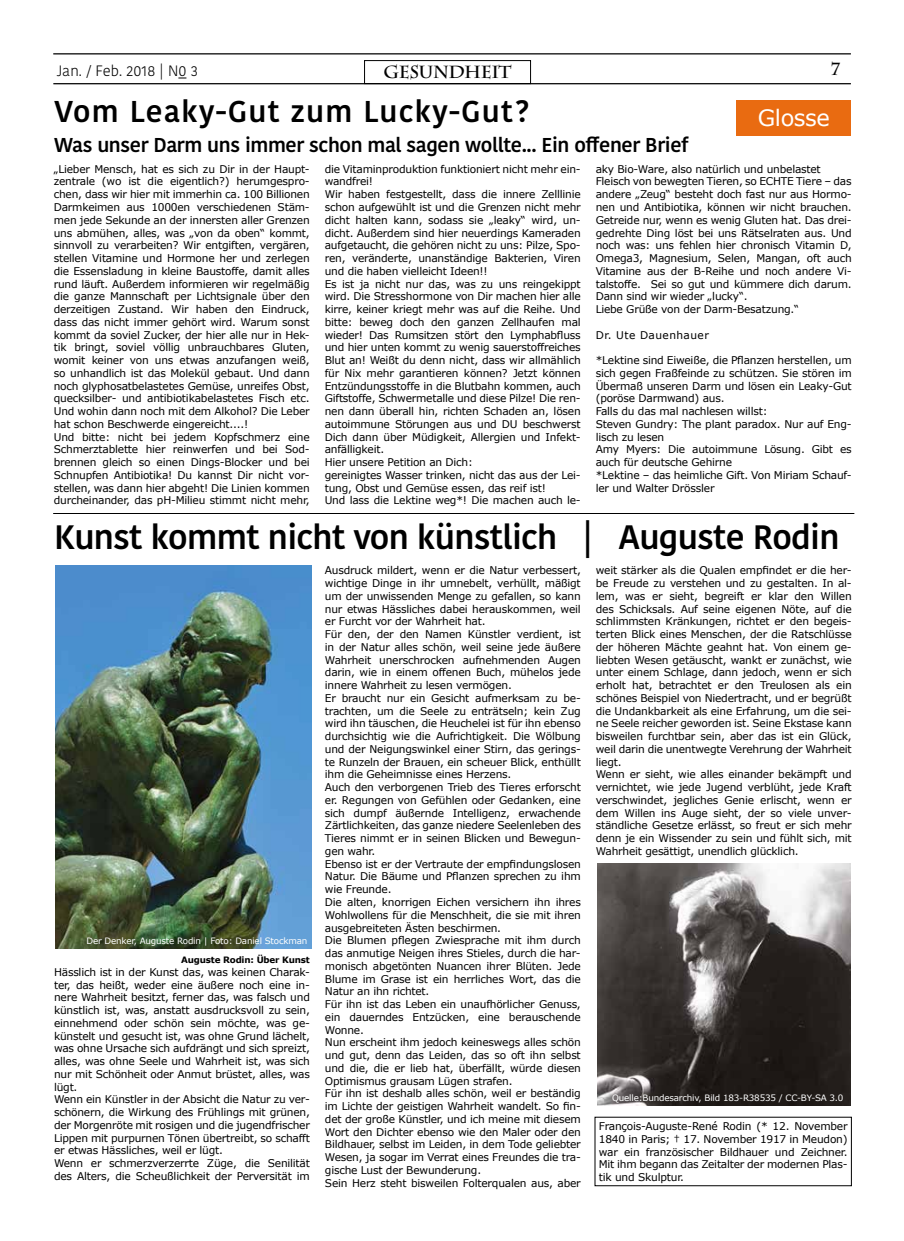
<style>
.page{position:relative;width:904px;height:1241px;background:#fff}
.page>*{position:absolute;margin:0;border:0;box-sizing:border-box;transform-origin:0 0}
.t1{font:600 33.75px "Kohinoor Devanagari";letter-spacing:-.02em;color:#000}
.t2{font:600 30px "Kohinoor Devanagari";letter-spacing:.04em;color:#000}
.t3{font:22.5px "Verdana";letter-spacing:-.02em;color:#fff}
.t4{font:600 20px "Kohinoor Devanagari";letter-spacing:-.02em;color:#000}
.t5{font:700 17.5px "Charlemagne Std";letter-spacing:-.03em;color:#000}
.t6{font:300 15px "Kohinoor Bangla";color:#000}
.t7{font:10.62px/12.8px "Verdana";letter-spacing:-.02em;color:#000}
.t8{font:10.62px "Verdana";letter-spacing:.04em;color:#000}
.t9{font:8.75px "Verdana";letter-spacing:-.02em;color:#fff}
.t10{font:700 8.75px "Verdana";letter-spacing:-.02em;color:#000}
</style>
<div class="page">
<div style="left:364px;top:60px;width:167px;height:24px;border:1px solid #000"></div>
<hr style="left:53px;top:53px;width:797px;height:1px;background:#000">
<hr style="left:53px;top:83px;width:797px;height:1px;background:#000">
<div style="left:736px;top:100px;width:115px;height:35px;background:#e96b11"></div>
<img style="left:56px;top:565px;width:255px;height:383px">
<img style="left:597px;top:863px;width:253px;height:242px">
<hr style="left:53px;top:513px;width:801px;height:1px;background:#000">
<h3 class="t6" style="left:57px;top:60px;width:143px">Jan. / Feb. 2018 | N0 3</h3>
<h3 class="t5" style="left:383px;top:62px;width:130px">GESUNDHEIT</h3>
<h3 class="t5" style="left:830px;top:59px;width:11px">7</h3>
<h2 class="t2" style="left:54px;top:94px;width:477px">Vom Leaky-Gut zum Lucky-Gut?</h2>
<h3 class="t3" style="left:758px;top:104px;width:73px">Glosse</h3>
<h3 class="t4" style="left:54px;top:133px;width:636px">Was unser Darm uns immer schon mal sagen wollte... Ein offener Brief</h3>
<p class="t7" style="left:54px;top:163px;width:257px">„Lieber Mensch, hat es sich zu Dir in der Haupt&shy;zentrale (wo ist die eigentlich?) herumgespro&shy;chen, dass wir hier mit immerhin ca. 100 Billionen Darmkeimen aus 1000en verschiedenen Stäm&shy;men jede Sekunde an der innersten aller Grenzen uns abmühen, alles, was „von da oben“ kommt, sinnvoll zu verarbeiten? Wir entgiften, vergären, stellen Vitamine und Hormone her und zerlegen die Essensladung in kleine Baustoffe, damit alles rund läuft. Außerdem informieren wir regelmäßig die ganze Mannschaft per Lichtsignale über den derzeitigen Zustand. Wir haben den Eindruck, dass das nicht immer gehört wird. Warum sonst kommt da soviel Zucker, der hier alle nur in Hek&shy;tik bringt, soviel völlig unbrauchbares Gluten, womit keiner von uns etwas anzufangen weiß, so unhandlich ist das Molekül gebaut. Und dann noch glyphosatbelastetes Gemüse, unreifes Obst, quecksilber- und antibiotikabelastetes Fisch etc.<br>Und wohin dann noch mit dem Alkohol? Die Leber hat schon Beschwerde eingereicht....!<br>Und bitte: nicht bei jedem Kopfschmerz eine Schmerztablette hier reinwerfen und bei Sod&shy;brennen gleich so einen Dings-Blocker und bei Schnupfen Antibiotika! Du kannst Dir nicht vor&shy;stellen, was dann hier abgeht! Die Linien kommen durcheinander, das pH-Milieu stimmt nicht mehr,</p>
<p class="t7" style="left:325px;top:163px;width:257px">die Vitaminproduktion funktioniert nicht mehr ein&shy;wandfrei!<br>Wir haben festgestellt, dass die innere Zelllinie schon aufgewühlt ist und die Grenzen nicht mehr dicht halten kann, sodass sie „leaky“ wird, un&shy;dicht. Außerdem sind hier neuerdings Kameraden aufgetaucht, die gehören nicht zu uns: Pilze, Spo&shy;ren, veränderte, unanständige Bakterien, Viren und die haben vielleicht Ideen!!<br>Es ist ja nicht nur das, was zu uns reingekippt wird. Die Stresshormone von Dir machen hier alle kirre, keiner kriegt mehr was auf die Reihe. Und bitte: beweg doch den ganzen Zellhaufen mal wieder! Das Rumsitzen stört den Lymphabfluss und hier unten kommt zu wenig sauerstoffreiches Blut an! Weißt du denn nicht, dass wir allmählich für Nix mehr garantieren können? Jetzt können Entzündungsstoffe in die Blutbahn kommen, auch Giftstoffe, Schwermetalle und diese Pilze! Die ren&shy;nen dann überall hin, richten Schaden an, lösen autoimmune Störungen aus und DU beschwerst Dich dann über Müdigkeit, Allergien und Infekt&shy;anfälligkeit.<br>Hier unsere Petition an Dich:<br>gereinigtes Wasser trinken, nicht das aus der Lei&shy;tung, Obst und Gemüse essen, das reif ist!<br>Und lass die Lektine weg*! Die machen auch le-</p>
<p class="t7" style="left:595px;top:163px;width:257px">aky Bio-Ware, also natürlich und unbelastet Fleisch von bewegten Tieren, so ECHTE Tiere – das andere „Zeug“ besteht doch fast nur aus Hormo&shy;nen und Antibiotika, können wir nicht brauchen.<br>Getreide nur, wenn es wenig Gluten hat. Das drei&shy;gedrehte Ding löst bei uns Rätselraten aus. Und noch was: uns fehlen hier chronisch Vitamin D, Omega3, Magnesium, Selen, Mangan, oft auch Vitamine aus der B-Reihe und noch andere Vi&shy;talstoffe. Sei so gut und kümmere dich darum.<br>Dann sind wir wieder „lucky“.<br>Liebe Grüße von der Darm-Besatzung.“</p>
<p class="t8" style="left:595px;top:328px;width:115px">Dr. Ute Dauenhauer</p>
<p class="t7" style="left:595px;top:354px;width:257px">*Lektine sind Eiweiße, die Pflanzen herstellen, um sich gegen Fraßfeinde zu schützen. Sie stören im Übermaß unseren Darm und lösen ein Leaky-Gut (poröse Darmwand) aus.<br>Falls du das mal nachlesen willst:<br>Steven Gundry: The plant paradox. Nur auf Eng&shy;lisch zu lesen<br>Amy Myers: Die autoimmune Lösung. Gibt es auch für deutsche Gehirne<br>*Lektine – das heimliche Gift. Von Miriam Schauf&shy;ler und Walter Drössler</p>
<h1 class="t1" style="left:54px;top:518px;width:787px">Kunst kommt nicht von künstlich | Auguste Rodin</h1>
<p class="t9" style="left:87px;top:935px;width:222px">Der Denker, Auguste Rodin | Foto: Daniel Stockman</p>
<p class="t10" style="left:181px;top:954px;width:130px">Auguste Rodin: Über Kunst</p>
<p class="t7" style="left:54px;top:965px;width:257px">Hässlich ist in der Kunst das, was keinen Charak&shy;ter, das heißt, weder eine äußere noch eine in&shy;nere Wahrheit besitzt, ferner das, was falsch und künstlich ist, was, anstatt ausdrucksvoll zu sein, einnehmend oder schön sein möchte, was ge&shy;künstelt und gesucht ist, was ohne Grund lächelt, was ohne Ursache sich aufdrängt und sich spreizt, alles, was ohne Seele und Wahrheit ist, was sich nur mit Schönheit oder Anmut brüstet, alles, was lügt.<br>Wenn ein Künstler in der Absicht die Natur zu ver&shy;schönern, die Wirkung des Frühlings mit grünen, der Morgenröte mit rosigen und die jugendfrischer Lippen mit purpurnen Tönen übertreibt, so schafft er etwas Hässliches, weil er lügt.<br>Wenn er schmerzverzerrte Züge, die Senilität des Alters, die Scheußlichkeit der Perversität im</p>
<p class="t7" style="left:325px;top:564px;width:257px">Ausdruck mildert, wenn er die Natur verbessert, wichtige Dinge in ihr umnebelt, verhüllt, mäßigt um der unwissenden Menge zu gefallen, so kann nur etwas Hässliches dabei herauskommen, weil er Furcht vor der Wahrheit hat.<br>Für den, der den Namen Künstler verdient, ist in der Natur alles schön, weil seine jede äußere Wahrheit unerschrocken aufnehmenden Augen darin, wie in einem offenen Buch, mühelos jede innere Wahrheit zu lesen vermögen.<br>Er braucht nur ein Gesicht aufmerksam zu be&shy;trachten, um die Seele zu enträtseln; kein Zug wird ihn täuschen, die Heuchelei ist für ihn ebenso durchsichtig wie die Aufrichtigkeit. Die Wölbung und der Neigungswinkel einer Stirn, das gerings&shy;te Runzeln der Brauen, ein scheuer Blick, enthüllt ihm die Geheimnisse eines Herzens.<br>Auch den verborgenen Trieb des Tieres erforscht er. Regungen von Gefühlen oder Gedanken, eine sich dumpf äußernde Intelligenz, erwachende Zärtlichkeiten, das ganze niedere Seelenleben des Tieres nimmt er in seinen Blicken und Bewegun&shy;gen wahr.<br>Ebenso ist er der Vertraute der empfindungslosen Natur. Die Bäume und Pflanzen sprechen zu ihm wie Freunde.<br>Die alten, knorrigen Eichen versichern ihn ihres Wohlwollens für die Menschheit, die sie mit ihren ausgebreiteten Ästen beschirmen.<br>Die Blumen pflegen Zwiesprache mit ihm durch das anmutige Neigen ihres Stieles, durch die har&shy;monisch abgetönten Nuancen ihrer Blüten. Jede Blume im Grase ist ein herrliches Wort, das die Natur an ihn richtet.<br>Für ihn ist das Leben ein unaufhörlicher Genuss, ein dauerndes Entzücken, eine berauschende Wonne.<br>Nun erscheint ihm jedoch keineswegs alles schön und gut, denn das Leiden, das so oft ihn selbst und die, die er lieb hat, überfällt, würde diesen Optimismus grausam Lügen strafen.<br>Für ihn ist deshalb alles schön, weil er beständig im Lichte der geistigen Wahrheit wandelt. So fin&shy;det der große Künstler, und ich meine mit diesem Wort den Dichter ebenso wie den Maler oder den Bildhauer, selbst im Leiden, in dem Tode geliebter Wesen, ja sogar im Verrat eines Freundes die tra&shy;gische Lust der Bewunderung.<br>Sein Herz steht bisweilen Folterqualen aus, aber</p>
<p class="t7" style="left:596px;top:564px;width:257px">weit stärker als die Qualen empfindet er die her&shy;be Freude zu verstehen und zu gestalten. In al&shy;lem, was er sieht, begreift er klar den Willen des Schicksals. Auf seine eigenen Nöte, auf die schlimmsten Kränkungen, richtet er den begeis&shy;terten Blick eines Menschen, der die Ratschlüsse der höheren Mächte geahnt hat. Von einem ge&shy;liebten Wesen getäuscht, wankt er zunächst, wie unter einem Schlage, dann jedoch, wenn er sich erholt hat, betrachtet er den Treulosen als ein schönes Beispiel von Niedertracht, und er begrüßt die Undankbarkeit als eine Erfahrung, um die sei&shy;ne Seele reicher geworden ist. Seine Ekstase kann bisweilen furchtbar sein, aber das ist ein Glück, weil darin die unentwegte Verehrung der Wahrheit liegt.<br>Wenn er sieht, wie alles einander bekämpft und vernichtet, wie jede Jugend verblüht, jede Kraft verschwindet, jegliches Genie erlischt, wenn er dem Willen ins Auge sieht, der so viele unver&shy;ständliche Gesetze erlässt, so freut er sich mehr denn je ein Wissender zu sein und fühlt sich, mit Wahrheit gesättigt, unendlich glücklich.</p>
<p class="t9" style="left:612px;top:1092px;width:233px">Quelle:Bundesarchiv, Bild 183-R38535 / CC-BY-SA 3.0</p>
<p class="t7" style="left:599px;top:1119px;width:250px;text-align:justify">François-Auguste-René Rodin (* 12. November 1840 in Paris; † 17. November 1917 in Meudon) war ein französischer Bildhauer und Zeichner.<br>Mit ihm begann das Zeitalter der modernen Plas&shy;tik und Skulptur.</p>
</div>
